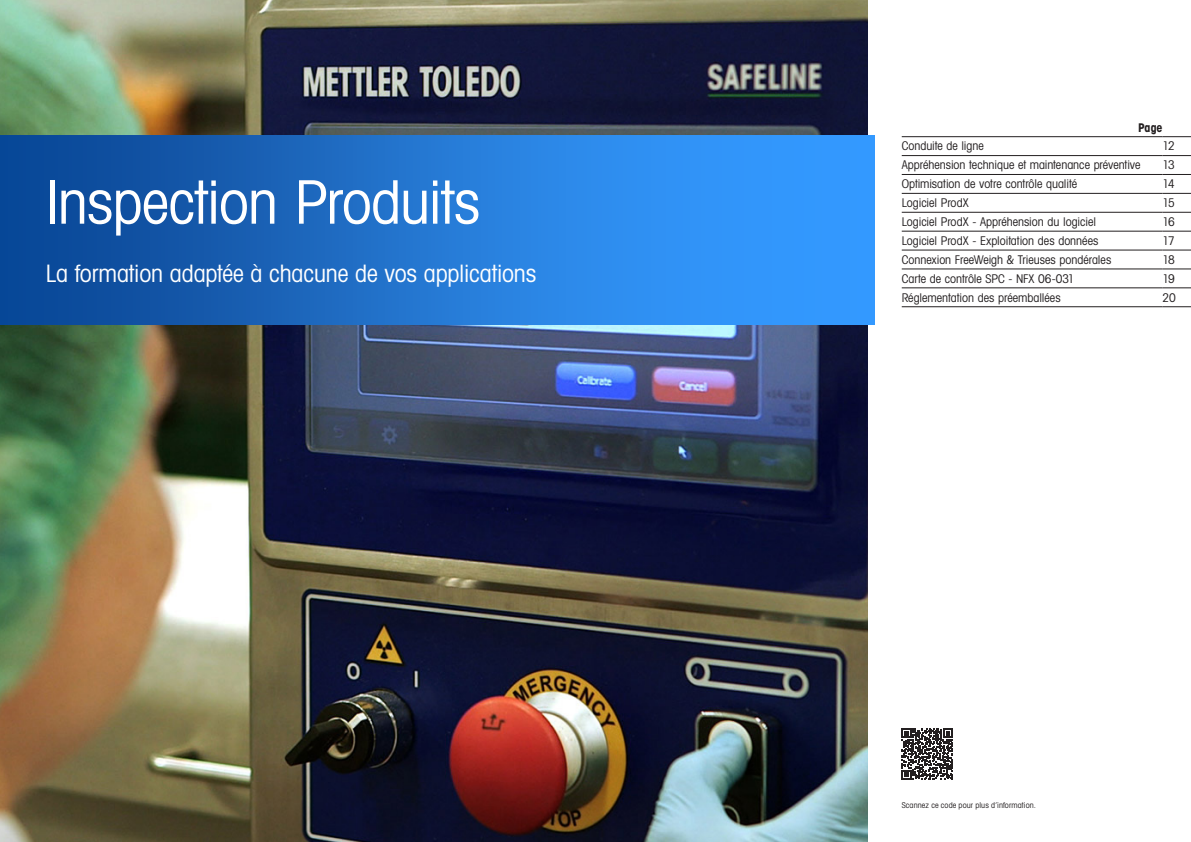
<style>
.page{position:relative;width:1191px;height:842px;background:#fff}
.page>*{position:absolute;margin:0;border:0;box-sizing:border-box;transform-origin:0 0}
.Chapter_Title_70_82{font:60px "Avant Gardefor MT Bk";letter-spacing:-.015em;color:#fff}
.Chapter_Subtitle_24_28{font:24px "Avant Gardefor MT Bk";letter-spacing:-.005em;color:#fff}
.Chapter_Table_of_Content_12_14{font:12px "Avant Gardefor MT Bk";letter-spacing:-.005em;color:#231f20}
.Chapter_Table_of_Content_12_14-2{font:12px "Avant Gardefor MT Bd";color:#231f20}
.Caption_8_10{font:8px "Avant Gardefor MT Bk";letter-spacing:.015em;color:#231f20}
</style>
<div class="page">
<hr style="left:901px;top:137px;width:261px;height:1px;background:#231f20">
<svg style="left:1162px;top:137px;width:29px;height:1px"></svg>
<hr style="left:901px;top:155px;width:261px;height:1px;background:#231f20">
<svg style="left:1162px;top:155px;width:29px;height:1px"></svg>
<hr style="left:901px;top:174px;width:261px;height:1px;background:#231f20">
<svg style="left:1162px;top:174px;width:29px;height:1px"></svg>
<hr style="left:901px;top:193px;width:261px;height:1px;background:#231f20">
<svg style="left:1162px;top:193px;width:29px;height:1px"></svg>
<hr style="left:901px;top:212px;width:261px;height:1px;background:#231f20">
<svg style="left:1162px;top:212px;width:29px;height:1px"></svg>
<hr style="left:901px;top:231px;width:261px;height:1px;background:#231f20">
<svg style="left:1162px;top:231px;width:29px;height:1px"></svg>
<hr style="left:901px;top:250px;width:261px;height:1px;background:#231f20">
<svg style="left:1162px;top:250px;width:29px;height:1px"></svg>
<hr style="left:901px;top:269px;width:261px;height:1px;background:#231f20">
<svg style="left:1162px;top:269px;width:29px;height:1px"></svg>
<hr style="left:901px;top:288px;width:261px;height:1px;background:#231f20">
<svg style="left:1162px;top:288px;width:29px;height:1px"></svg>
<hr style="left:901px;top:307px;width:261px;height:1px;background:#231f20">
<svg style="left:1162px;top:307px;width:29px;height:1px"></svg>
<img style="left:0;top:0;width:867px;height:842px">
<div style="left:0;top:136px;width:874px;height:188px;background:linear-gradient(to right,#0b4693,#3aa5ff)"></div>
<svg style="left:901px;top:728px;width:52px;height:52px"></svg>
<p class="Chapter_Title_70_82" style="left:46px;top:165px;width:436px">Inspection Produits</p>
<p class="Chapter_Subtitle_24_28" style="left:46px;top:259px;width:492px">La formation adaptée à chacune de vos applications</p>
<p class="Chapter_Table_of_Content_12_14-2" style="left:1138px;top:120px;width:26px">Page</p>
<p class="Chapter_Table_of_Content_12_14" style="left:901px;top:139px;width:84px">Conduite de ligne</p>
<p class="Chapter_Table_of_Content_12_14" style="left:1162px;top:139px;width:14px">12</p>
<p class="Chapter_Table_of_Content_12_14" style="left:901px;top:158px;width:240px">Appréhension technique et maintenance préventive</p>
<p class="Chapter_Table_of_Content_12_14" style="left:1162px;top:158px;width:14px">13</p>
<p class="Chapter_Table_of_Content_12_14" style="left:901px;top:177px;width:177px">Optimisation de votre contrôle qualité</p>
<p class="Chapter_Table_of_Content_12_14" style="left:1162px;top:177px;width:14px">14</p>
<p class="Chapter_Table_of_Content_12_14" style="left:901px;top:195px;width:68px">Logiciel ProdX</p>
<p class="Chapter_Table_of_Content_12_14" style="left:1162px;top:195px;width:14px">15</p>
<p class="Chapter_Table_of_Content_12_14" style="left:901px;top:214px;width:196px">Logiciel ProdX - Appréhension du logiciel</p>
<p class="Chapter_Table_of_Content_12_14" style="left:1162px;top:214px;width:14px">16</p>
<p class="Chapter_Table_of_Content_12_14" style="left:901px;top:233px;width:198px">Logiciel ProdX - Exploitation des données</p>
<p class="Chapter_Table_of_Content_12_14" style="left:1162px;top:233px;width:14px">17</p>
<p class="Chapter_Table_of_Content_12_14" style="left:901px;top:252px;width:211px">Connexion FreeWeigh &amp; Trieuses pondérales</p>
<p class="Chapter_Table_of_Content_12_14" style="left:1162px;top:252px;width:14px">18</p>
<p class="Chapter_Table_of_Content_12_14" style="left:901px;top:271px;width:174px">Carte de contrôle SPC - NFX 06-031</p>
<p class="Chapter_Table_of_Content_12_14" style="left:1162px;top:271px;width:14px">19</p>
<p class="Chapter_Table_of_Content_12_14" style="left:901px;top:290px;width:160px">Réglementation des préemballées</p>
<p class="Chapter_Table_of_Content_12_14" style="left:1162px;top:290px;width:15px">20</p>
<p class="Caption_8_10" style="left:901px;top:800px;width:136px">Scannez ce code pour plus d’information.</p>
</div>
